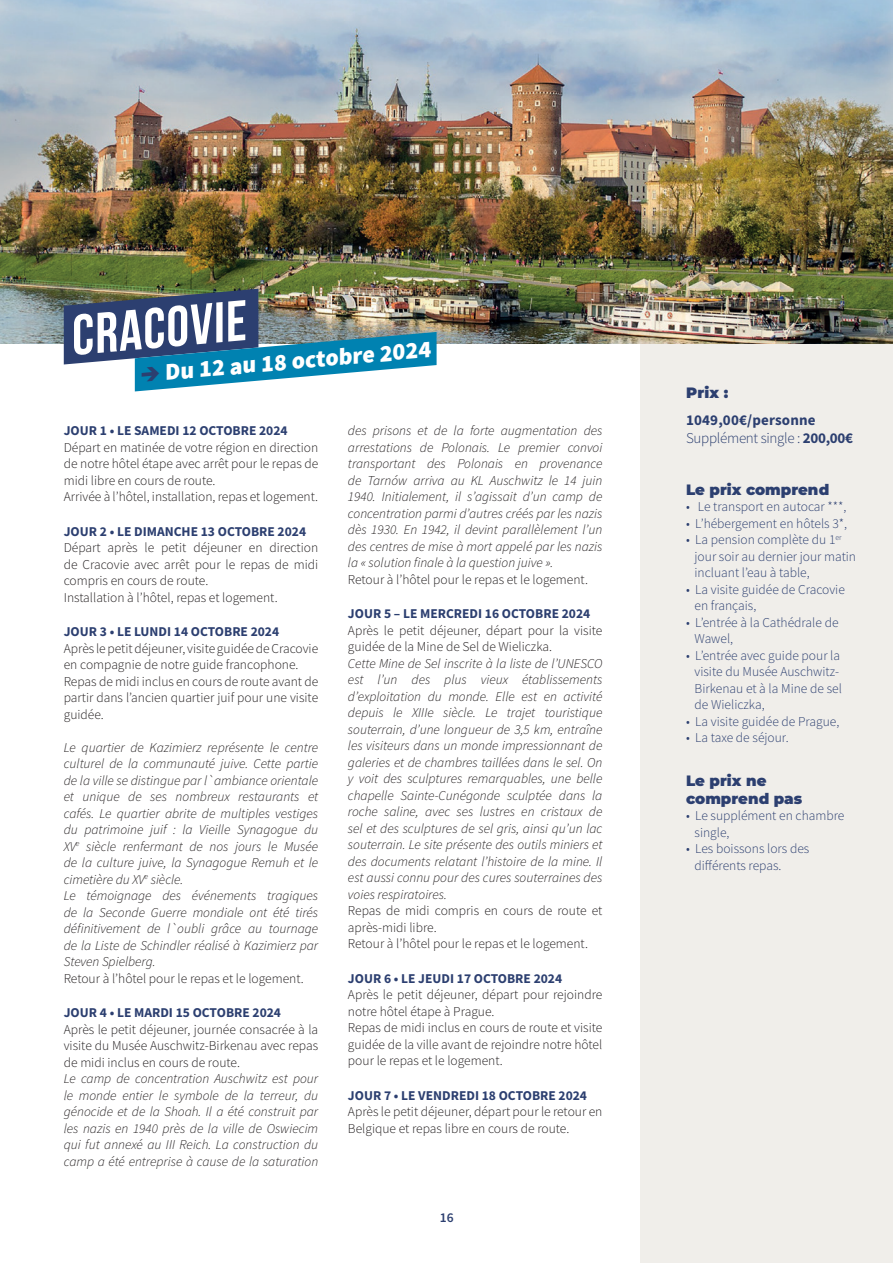
<style>
.page{position:relative;width:893px;height:1263px;background:#fff}
.page>*{position:absolute;margin:0;border:0;box-sizing:border-box;transform-origin:0 0}
.t1{font:700 57px "Bebas Neue";color:#fff}
.t2{font:900 24px "Source Sans Pro";color:#fff}
.t3{font:700 15px/18px "Source Sans Pro";letter-spacing:.01em;color:#2c3f70}
.t4{font:900 15px/18px "Montserrat";color:#2c3f70}
.t5{font:italic 300 13.5px/16.5px "Source Sans Pro";color:#231f20;text-align:justify}
.t6{font:300 13.5px/16.5px "Source Sans Pro";color:#231f20}
.t7{font:300 13.5px/16.5px "Source Sans Pro";color:#2c3f70}
.t8{font:700 13.5px "Source Sans Pro";color:#2c3f70}
.t9{font:600 13.5px "Source Sans Pro";color:#2c3f70}
.s1{color:#2c3f70}
.s2{font-weight:300}
</style>
<div class="page">
<img style="left:0;top:0;width:893px;height:343px">
<div style="left:641px;top:343px;width:252px;height:920px;background:#f0eeea"></div>
<img style="left:6px;top:254px;width:463px;height:138px">
<h1 class="t1" style="left:68px;top:304px;width:177px;rotate:-5deg">cracovie</h1>
<h2 class="t2" style="left:138px;top:358px;width:294px;rotate:-5deg"><span class="s1">➔</span> Du 12 au 18 octobre 2024</h2>
<p class="t8" style="left:64px;top:422px;width:225px">JOUR 1 • LE SAMEDI 12 OCTOBRE 2024</p>
<p class="t6" style="left:64px;top:439px;width:256px">Départ en matinée de votre région en direction de notre hôtel étape avec arrêt pour le repas de midi libre en cours de route.<br>Arrivée à l’hôtel, installation, repas et logement.</p>
<p class="t8" style="left:64px;top:522px;width:244px">JOUR 2 • LE DIMANCHE 13 OCTOBRE 2024</p>
<p class="t6" style="left:64px;top:540px;width:256px">Départ après le petit déjeuner en direction de Cracovie avec arrêt pour le repas de midi compris en cours de route.<br>Installation à l’hôtel, repas et logement.</p>
<p class="t8" style="left:64px;top:623px;width:217px">JOUR 3 • LE LUNDI 14 OCTOBRE 2024</p>
<p class="t6" style="left:64px;top:640px;width:256px">Après le petit déjeuner, visite guidée de Cracovie en compagnie de notre guide francophone.<br>Repas de midi inclus en cours de route avant de partir dans l’ancien quartier juif pour une visite guidée.</p>
<p class="t5" style="left:64px;top:739px;width:256px;text-align:left">Le quartier de Kazimierz représente le centre culturel de la communauté juive. Cette partie de la ville se distingue par l`ambiance orientale et unique de ses nombreux restaurants et cafés. Le quartier abrite de multiples vestiges du patrimoine juif : la Vieille Synagogue du XV<sup>e</sup> siècle renfermant de nos jours le Musée de la culture juive, la Synagogue Remuh et le cimetière du XV<sup>e</sup> siècle.<br>Le témoignage des événements tragiques de la Seconde Guerre mondiale ont été tirés définitivement de l`oubli grâce au tournage de la Liste de Schindler réalisé à Kazimierz par Steven Spielberg.</p>
<p class="t6" style="left:64px;top:970px;width:242px">Retour à l’hôtel pour le repas et le logement.</p>
<p class="t8" style="left:64px;top:1004px;width:219px">JOUR 4 • LE MARDI 15 OCTOBRE 2024</p>
<p class="t6" style="left:64px;top:1021px;width:256px;text-align:justify">Après le petit déjeuner, journée consacrée à la visite du Musée Auschwitz-Birkenau avec repas de midi inclus en cours de route.</p>
<p class="t5" style="left:64px;top:1071px;width:256px">Le camp de concentration Auschwitz est pour le monde entier le symbole de la terreur, du génocide et de la Shoah. Il a été construit par les nazis en 1940 près de la ville de Oswiecim qui fut annexé au III Reich. La construction du camp a été entreprise à cause de la saturation</p>
<p class="t5" style="left:348px;top:423px;width:256px">des prisons et de la forte augmentation des arrestations de Polonais. Le premier convoi transportant des Polonais en provenance de Tarnów arriva au KL Auschwitz le 14 juin 1940. Initialement, il s’agissait d’un camp de concentration parmi d’autres créés par les nazis dès 1930. En 1942, il devint parallèlement l’un des centres de mise à mort appelé par les nazis la « solution finale à la question juive ».</p>
<p class="t6" style="left:348px;top:571px;width:242px">Retour à l’hôtel pour le repas et le logement.</p>
<p class="t8" style="left:348px;top:605px;width:244px">JOUR 5 – LE MERCREDI 16 OCTOBRE 2024</p>
<p class="t6" style="left:348px;top:622px;width:256px">Après le petit déjeuner, départ pour la visite guidée de la Mine de Sel de Wieliczka.</p>
<p class="t5" style="left:348px;top:655px;width:256px">Cette Mine de Sel inscrite à la liste de l’UNESCO est l’un des plus vieux établissements d’exploitation du monde. Elle est en activité depuis le XIIIe siècle. Le trajet touristique souterrain, d’une longueur de 3,5 km, entraîne les visiteurs dans un monde impressionnant de galeries et de chambres taillées dans le sel. On y voit des sculptures remarquables, une belle chapelle Sainte-Cunégonde sculptée dans la roche saline, avec ses lustres en cristaux de sel et des sculptures de sel gris, ainsi qu’un lac souterrain. Le site présente des outils miniers et des documents relatant l’histoire de la mine. Il est aussi connu pour des cures souterraines des voies respiratoires.</p>
<p class="t6" style="left:348px;top:902px;width:256px">Repas de midi compris en cours de route et après-midi libre.<br>Retour à l’hôtel pour le repas et le logement.</p>
<p class="t8" style="left:348px;top:969px;width:216px">JOUR 6 • LE JEUDI 17 OCTOBRE 2024</p>
<p class="t6" style="left:348px;top:986px;width:256px">Après le petit déjeuner, départ pour rejoindre notre hôtel étape à Prague.<br>Repas de midi inclus en cours de route et visite guidée de la ville avant de rejoindre notre hôtel pour le repas et le logement.</p>
<p class="t8" style="left:348px;top:1086px;width:241px">JOUR 7 • LE VENDREDI 18 OCTOBRE 2024</p>
<p class="t6" style="left:348px;top:1103px;width:256px">Après le petit déjeuner, départ pour le retour en<br>Belgique et repas libre en cours de route.</p>
<p class="t9" style="left:440px;top:1208px;width:15px">16</p>
<p class="t4" style="left:686px;top:383px;width:44px">Prix :</p>
<p class="t3" style="left:686px;top:410px;width:169px">1049,00€/personne<br><span class="s2">Supplément single :</span> 200,00€</p>
<p class="t4" style="left:686px;top:479px;width:145px">Le prix comprend</p>
<p class="t7" style="left:686px;top:498px;width:162px">• Le transport en autocar ***,</p>
<p class="t7" style="left:686px;top:515px;width:163px">• L’hébergement en hôtels 3*,</p>
<p class="t7" style="left:694px;top:531px;width:163px;text-indent:-9px">• La pension complète du 1<sup>er </sup>jour soir au dernier jour matin incluant l’eau à table,</p>
<p class="t7" style="left:694px;top:581px;width:152px;text-indent:-9px">• La visite guidée de Cracovie en français,</p>
<p class="t7" style="left:694px;top:614px;width:145px;text-indent:-9px">• L’entrée à la Cathédrale de<br>Wawel,</p>
<p class="t7" style="left:694px;top:647px;width:149px;text-indent:-9px">• L’entrée avec guide pour la visite du Musée Auschwitz-<br>Birkenau et à la Mine de sel de Wieliczka,</p>
<p class="t7" style="left:686px;top:713px;width:155px">• La visite guidée de Prague,</p>
<p class="t7" style="left:686px;top:729px;width:104px">• La taxe de séjour.</p>
<p class="t4" style="left:686px;top:770px;width:118px">Le prix ne comprend pas</p>
<p class="t7" style="left:694px;top:807px;width:151px;text-indent:-9px">• Le supplément en chambre single,</p>
<p class="t7" style="left:694px;top:840px;width:116px;text-indent:-9px">• Les boissons lors des différents repas.</p>
</div>
